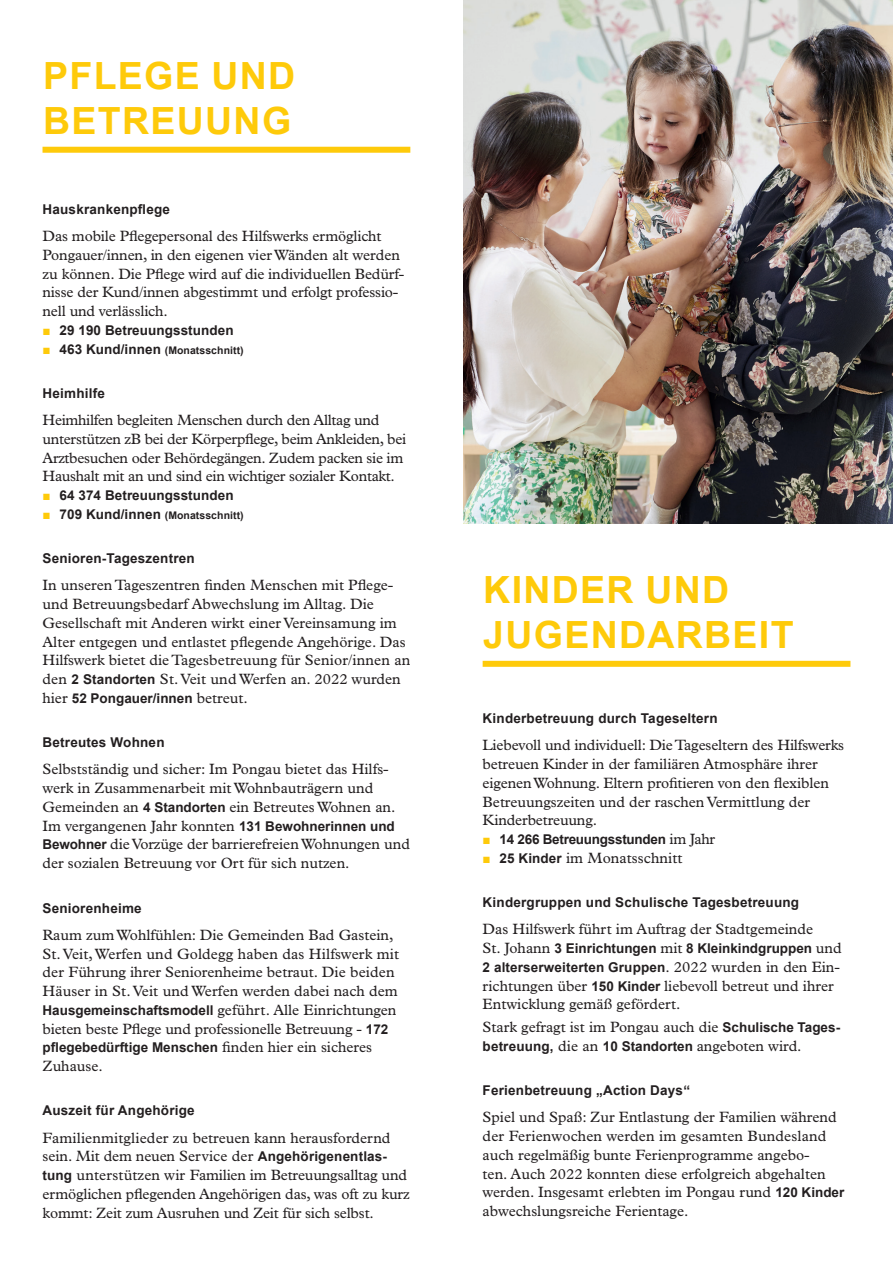
<style>
.page{position:relative;width:893px;height:1263px;background:#fff}
.page>*{position:absolute;margin:0;border:0;box-sizing:border-box;transform-origin:0 0}
.t1{font:700 37.5px/45px "Arial";letter-spacing:.035em;color:#feca0a}
.t2{font:15px/18.8px "Plantin MT Std";color:#231f20}
.t3{font:15px/18.8px "Plantin MT Pro";letter-spacing:-.01em;color:#231f20}
.t4{font:700 13.5px/18.8px "Arial";letter-spacing:.015em;color:#231f20}
.t5{font:700 13.5px "Arial";letter-spacing:-.02em;color:#231f20}
.t6{font:700 10.5px "Arial";letter-spacing:.005em;color:#231f20}
.s1{color:#feca0a}
.s2{font-size:13.5px;color:#feca0a}
.s3{font-size:13.5px}
.s4{font-family:"Arial";font-weight:700;font-size:13.5px}
.s5{font-family:"Plantin MT Std";font-weight:400;font-size:15px}
.s6{font-family:"Arial";font-weight:700;font-size:13.5px;color:#feca0a}
</style>
<div class="page">
<div style="left:43px;top:147px;width:367px;height:6px;background:#feca0a"></div>
<div style="left:483px;top:661px;width:367px;height:6px;background:#feca0a"></div>
<img style="left:463px;top:0;width:430px;height:523px">
<h1 class="t1" style="left:43px;top:54px;width:254px">PFLEGE UND<br>BETREUUNG</h1>
<p class="t4" style="left:43px;top:200px;width:129px">Hauskrankenpflege</p>
<p class="t3" style="left:43px;top:227px;width:363px">Das mobile Pflegepersonal des Hilfswerks ermöglicht Pongauer/innen, in den eigenen vier Wänden alt werden zu können. Die Pflege wird auf die individuellen Bedürf&shy;nisse der Kund/innen abgestimmt und erfolgt professio&shy;nell und verlässlich.</p>
<p class="t4" style="left:43px;top:321px;width:193px"><span class="s1">■</span> 29 190 Betreuungsstunden</p>
<p class="t6" style="left:43px;top:342px;width:203px"><span class="s2">■</span> <span class="s3">463 Kund/innen</span> (Monatsschnitt)</p>
<p class="t4" style="left:43px;top:384px;width:64px">Heimhilfe</p>
<p class="t3" style="left:43px;top:411px;width:365px">Heimhilfen begleiten Menschen durch den Alltag und unterstützen zB bei der Körperpflege, beim Ankleiden, bei Arztbesuchen oder Behördegängen. Zudem packen sie im Haushalt mit an und sind ein wichtiger sozialer Kontakt.</p>
<p class="t4" style="left:43px;top:486px;width:193px"><span class="s1">■</span> 64 374 Betreuungsstunden</p>
<p class="t6" style="left:43px;top:508px;width:203px"><span class="s2">■</span> <span class="s3">709 Kund/innen</span> (Monatsschnitt)</p>
<p class="t4" style="left:43px;top:549px;width:154px">Senioren-Tageszentren</p>
<p class="t2" style="left:43px;top:576px;width:369px">In unseren Tageszentren finden Menschen mit Pflege&shy;und Betreuungsbedarf Abwechslung im Alltag. Die Gesellschaft mit Anderen wirkt einer Vereinsamung im Alter entgegen und entlastet pflegende Angehörige. Das Hilfswerk bietet die Tagesbetreuung für Senior/innen an den <span class="s4">2 Standorten</span> St. Veit und Werfen an. 2022 wurden</p>
<p class="t4" style="left:43px;top:689px;width:207px"><span class="s5">hier</span> 52 Pongauer/innen <span class="s5">betreut.</span></p>
<p class="t4" style="left:43px;top:733px;width:124px">Betreutes Wohnen</p>
<p class="t2" style="left:43px;top:760px;width:369px">Selbstständig und sicher: Im Pongau bietet das Hilfs&shy;werk in Zusammenarbeit mit Wohnbauträgern und Gemeinden an <span class="s4">4 Standorten</span> ein Betreutes Wohnen an.<br>Im vergangenen Jahr konnten <span class="s4">131 Bewohnerinnen und Bewohner</span> die Vorzüge der barrierefreien Wohnungen und der sozialen Betreuung vor Ort für sich nutzen.</p>
<p class="t4" style="left:43px;top:898px;width:101px">Seniorenheime</p>
<p class="t2" style="left:43px;top:925px;width:358px">Raum zum Wohlfühlen: Die Gemeinden Bad Gastein, St. Veit, Werfen und Goldegg haben das Hilfswerk mit der Führung ihrer Seniorenheime betraut. Die beiden Häuser in St. Veit und Werfen werden dabei nach dem <span class="s4">Hausgemeinschaftsmodell</span> geführt. Alle Einrichtungen bieten beste Pflege und professionelle Betreuung - <span class="s4">172</span></p>
<p class="t4" style="left:43px;top:1038px;width:331px">pflegebedürftige Menschen <span class="s5">finden hier ein sicheres</span></p>
<p class="t2" style="left:43px;top:1057px;width:62px">Zuhause.</p>
<p class="t4" style="left:43px;top:1101px;width:154px">Auszeit für Angehörige</p>
<p class="t2" style="left:43px;top:1128px;width:368px">Familienmitglieder zu betreuen kann herausfordernd sein. Mit dem neuen Service der <span class="s4">Angehörigenentlas&shy;tung</span> unterstützen wir Familien im Betreuungsalltag und ermöglichen pflegenden Angehörigen das, was oft zu kurz kommt: Zeit zum Ausruhen und Zeit für sich selbst.</p>
<h1 class="t1" style="left:483px;top:568px;width:312px">KINDER UND<br>JUGENDARBEIT</h1>
<p class="t4" style="left:483px;top:709px;width:237px">Kinderbetreuung durch Tageseltern</p>
<p class="t2" style="left:483px;top:736px;width:363px">Liebevoll und individuell: Die Tageseltern des Hilfswerks betreuen Kinder in der familiären Atmosphäre ihrer eigenen Wohnung. Eltern profitieren von den flexiblen Betreuungszeiten und der raschen Vermittlung der Kinderbetreuung.</p>
<p class="t5" style="left:483px;top:830px;width:234px"><span class="s1">■</span> 14 266 Betreuungsstunden <span class="s5">im Jahr</span></p>
<p class="t2" style="left:483px;top:849px;width:201px"><span class="s6">■</span> <span class="s4">25 Kinder</span> im Monatsschnitt</p>
<p class="t4" style="left:483px;top:893px;width:318px">Kindergruppen und Schulische Tagesbetreuung</p>
<p class="t2" style="left:483px;top:920px;width:332px">Das Hilfswerk führt im Auftrag der Stadtgemeinde</p>
<p class="t4" style="left:483px;top:939px;width:361px"><span class="s5">St. Johann</span> 3 Einrichtungen <span class="s5">mit</span> 8 Kleinkindgruppen <span class="s5">und<br></span>2 alterserweiterten Gruppen<span class="s5">. 2022 wurden in den Ein-</span></p>
<p class="t2" style="left:483px;top:976px;width:353px">richtungen über <span class="s4">150 Kinder</span> liebevoll betreut und ihrer<br>Entwicklung gemäß gefördert.</p>
<p class="t2" style="left:483px;top:1018px;width:359px">Stark gefragt ist im Pongau auch die <span class="s4">Schulische Tages-</span></p>
<p class="t4" style="left:483px;top:1037px;width:321px">betreuung, <span class="s5">die an</span> 10 Standorten <span class="s5">angeboten wird.</span></p>
<p class="t4" style="left:483px;top:1081px;width:209px">Ferienbetreuung „Action Days“</p>
<p class="t2" style="left:483px;top:1108px;width:363px">Spiel und Spaß: Zur Entlastung der Familien während der Ferienwochen werden im gesamten Bundesland auch regelmäßig bunte Ferienprogramme angebo-<br>ten. Auch 2022 konnten diese erfolgreich abgehalten werden. Insgesamt erlebten im Pongau rund <span class="s4">120 Kinder </span>abwechslungsreiche Ferientage.</p>
</div>
